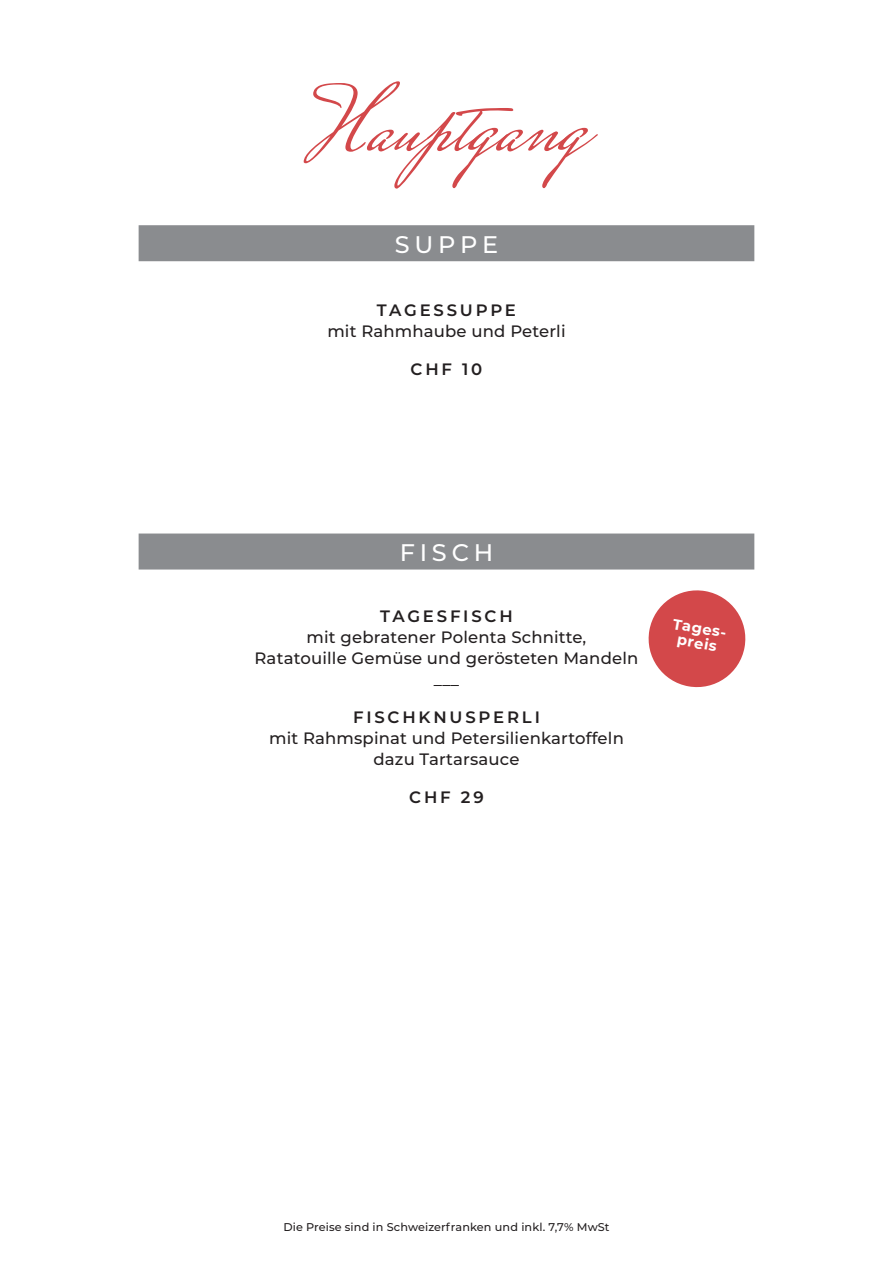
<style>
.page{position:relative;width:893px;height:1263px;background:#fff}
.page>*{position:absolute;margin:0;border:0;box-sizing:border-box;transform-origin:0 0}
.t1{font:91.5px "Mrs Saint Delafield";color:#d3484a}
.t2{font:500 24px "Montserrat";letter-spacing:.2em;color:#fff}
.t3{font:500 16.5px/21px "Montserrat";letter-spacing:.01em;color:#231f20;text-align:center}
.t4{font:600 16.5px "Montserrat";letter-spacing:.17em;color:#231f20}
.t5{font:700 14.7px/15px "Montserrat";color:#fff;text-align:center}
.t6{font:500 11.25px "Montserrat";letter-spacing:.01em;color:#231f20}
</style>
<div class="page">
<div style="left:139px;top:225px;width:615px;height:36px;background:#8a8c8f"></div>
<div style="left:139px;top:533px;width:615px;height:36px;background:#8a8c8f"></div>
<svg style="left:648px;top:590px;width:98px;height:98px"></svg>
<h1 class="t1" style="left:307px;top:65px;width:280px">Hauptgang</h1>
<h2 class="t2" style="left:395px;top:228px;width:105px">SUPPE</h2>
<p class="t4" style="left:377px;top:298px;width:141px">TAGESSUPPE</p>
<p class="t3" style="left:327px;top:320px;width:240px">mit Rahmhaube und Peterli</p>
<p class="t4" style="left:411px;top:357px;width:73px">CHF 10</p>
<h2 class="t2" style="left:400px;top:536px;width:95px">FISCH</h2>
<p class="t4" style="left:380px;top:604px;width:134px">TAGESFISCH</p>
<p class="t3" style="left:255px;top:626px;width:385px">mit gebratener Polenta Schnitte,<br>Ratatouille Gemüse und gerösteten Mandeln ___</p>
<p class="t4" style="left:353px;top:705px;width:188px">FISCHKNUSPERLI</p>
<p class="t3" style="left:269px;top:727px;width:356px">mit Rahmspinat und Petersilienkartoffeln dazu Tartarsauce</p>
<p class="t4" style="left:409px;top:785px;width:76px">CHF 29</p>
<p class="t5" style="left:675px;top:615px;width:57px;rotate:10deg">Tages&shy;preis</p>
<p class="t6" style="left:283px;top:1219px;width:328px">Die Preise sind in Schweizerfranken und inkl. 7,7% MwSt</p>
</div>
